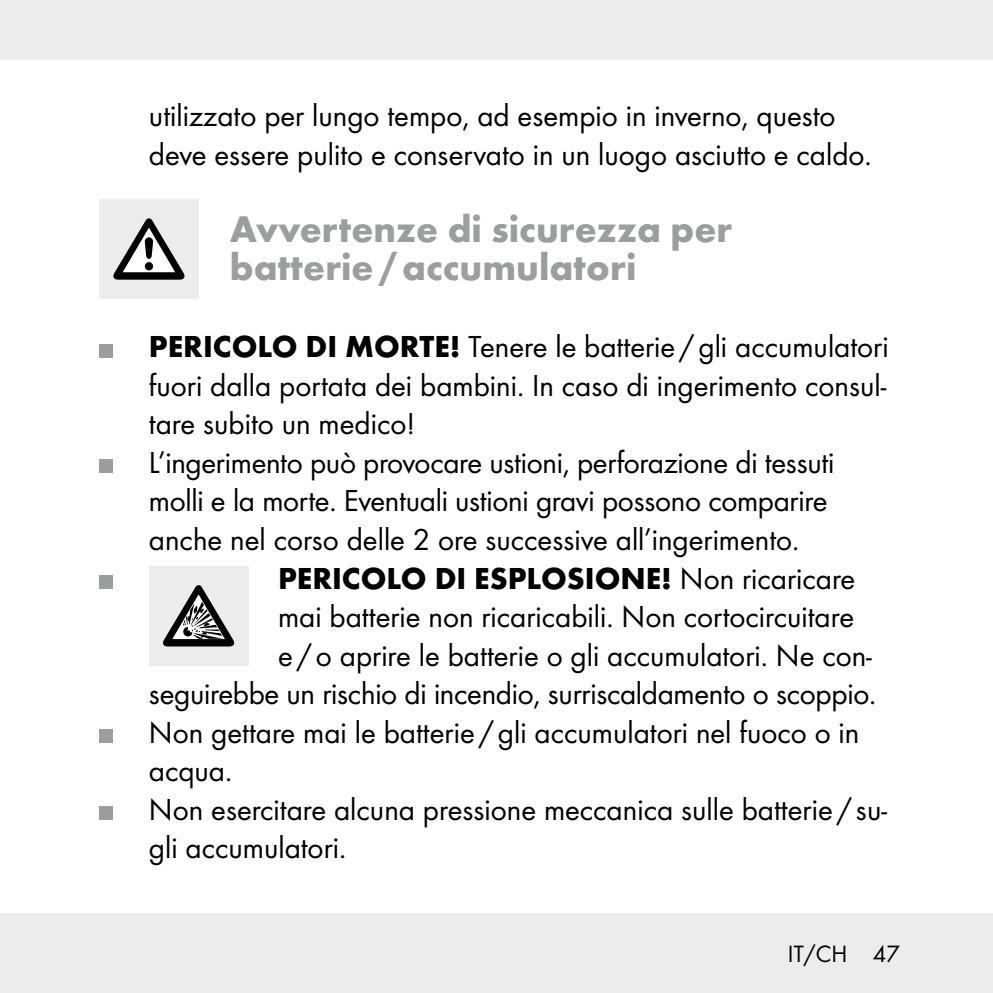
<style>
.page{position:relative;width:993px;height:993px;background:#fff}
.page>*{position:absolute;margin:0;border:0;box-sizing:border-box;transform-origin:0 0}
.t1{font:700 38.5px/38.5px "Futura";color:#9c9d9d}
.t2{font:31.5px/38.5px "Futura Boo";color:#000}
.t3{font:700 31.5px "Futura";color:#000}
.t4{font:24.5px "Futura Boo";color:#000}
.s1{font-family:"Futura";font-weight:700}
.s2{font-family:"Futura Boo";font-weight:400}
</style>
<div class="page">
<div style="left:0;top:913px;width:992px;height:79px;background:#ececec"></div>
<div style="left:0;top:0;width:992px;height:60px;background:#ececec"></div>
<div style="left:99px;top:199px;width:99px;height:99px;background:#ececec"></div>
<svg style="left:113px;top:218px;width:71px;height:61px"></svg>
<div style="left:99px;top:344px;width:14px;height:13px;background:#9c9d9d"></div>
<div style="left:99px;top:459px;width:14px;height:13px;background:#9c9d9d"></div>
<div style="left:99px;top:575px;width:14px;height:13px;background:#9c9d9d"></div>
<div style="left:149px;top:566px;width:99px;height:99px;background:#ececec"></div>
<svg style="left:163px;top:585px;width:71px;height:61px"></svg>
<div style="left:99px;top:729px;width:14px;height:13px;background:#9c9d9d"></div>
<div style="left:99px;top:806px;width:14px;height:13px;background:#9c9d9d"></div>
<p class="t2" style="left:149px;top:96px;width:724px">utilizzato per lungo tempo, ad esempio in inverno, questo deve essere pulito e conservato in un luogo asciutto e caldo.</p>
<p class="t1" style="left:230px;top:209px;width:504px">Avvertenze di sicurezza per batterie/accumulatori</p>
<p class="t2" style="left:149px;top:327px;width:741px"><span class="s1">PERICOLO DI MORTE!</span> Tenere le batterie /gli accumulatori fuori dalla portata dei bambini. In caso di ingerimento consul&shy;tare subito un medico!<br>L’ingerimento può provocare ustioni, perforazione di tessuti molli e la morte. Eventuali ustioni gravi possono comparire anche nel corso delle 2 ore successive all’ingerimento.</p>
<p class="t3" style="left:278px;top:558px;width:578px">PERICOLO DI ESPLOSIONE! <span class="s2">Non ricaricare</span></p>
<p class="t2" style="left:278px;top:597px;width:577px">mai batterie non ricaricabili. Non cortocircuitare</p>
<p class="t2" style="left:278px;top:635px;width:595px">e /o aprire le batterie o gli accumulatori. Ne con-</p>
<p class="t2" style="left:149px;top:674px;width:728px">seguirebbe un rischio di incendio, surriscaldamento o scoppio.</p>
<p class="t2" style="left:149px;top:712px;width:711px">Non gettare mai le batterie /gli accumulatori nel fuoco o in</p>
<p class="t2" style="left:149px;top:751px;width:85px">acqua.</p>
<p class="t2" style="left:149px;top:789px;width:739px">Non esercitare alcuna pressione meccanica sulle batterie / su-</p>
<p class="t2" style="left:149px;top:828px;width:199px">gli accumulatori.</p>
<p class="t4" style="left:787px;top:939px;width:113px">IT/CH 47</p>
</div>
